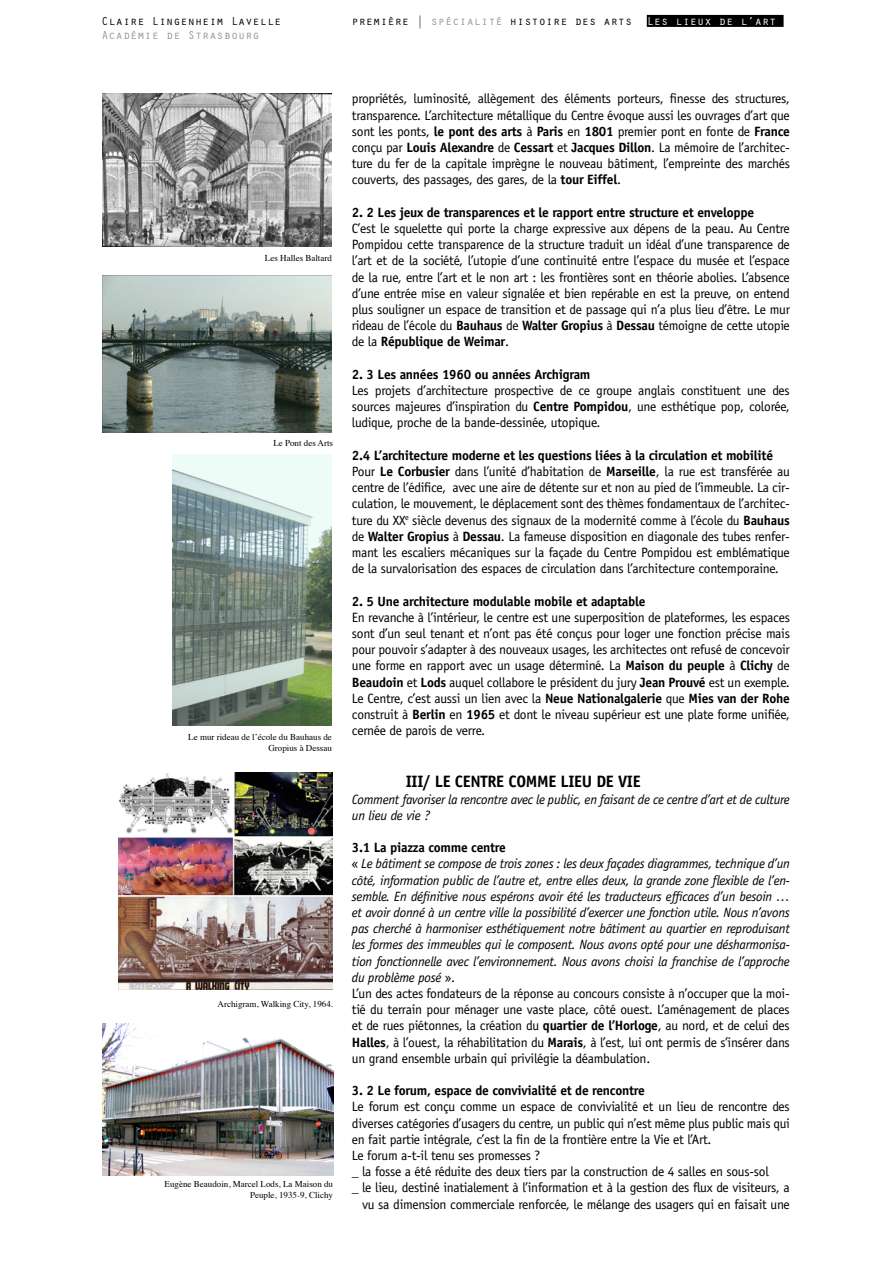
<style>
.page{position:relative;width:893px;height:1263px;background:#fff}
.page>*{position:absolute;margin:0;border:0;box-sizing:border-box;transform-origin:0 0}
.t1{font:700 16.5px "Officina Sans Std";letter-spacing:-.02em;color:#000}
.t2{font:13.5px/16.2px "Officina Sans Std";letter-spacing:-.02em;color:#000;text-align:justify}
.t3{font:italic 13.5px/16.2px "Officina Sans Std";letter-spacing:-.02em;color:#000}
.t4{font:700 13.5px "Officina Sans Std";letter-spacing:-.02em;color:#000}
.t5{font:12px "Orator Std";color:#000}
.t6{font:12px "Orator Std";color:#939598}
.t7{font:9px/10.8px "Times";color:#000;text-align:right}
.s1{color:#939598}
.s2{color:#fff}
.s3{font-weight:700}
.s4{font-weight:700;font-style:normal}
.s5{font-style:normal}
</style>
<div class="page">
<div style="left:647px;top:15px;width:137px;height:12px;background:#000"></div>
<img style="left:102px;top:276px;width:230px;height:156px">
<img style="left:173px;top:454px;width:159px;height:271px">
<img style="left:102px;top:94px;width:230px;height:153px">
<img style="left:119px;top:773px;width:214px;height:216px">
<img style="left:102px;top:1023px;width:231px;height:152px">
<p class="t5" style="left:101px;top:12px;width:182px">Claire Lingenheim Lavelle</p>
<p class="t5" style="left:352px;top:12px;width:426px">premiÈre | <span class="s1">spécialité</span> histoire des arts <span class="s2">Les lieux de l’art</span></p>
<p class="t6" style="left:101px;top:27px;width:160px">Académie de Strasbourg</p>
<p class="t7" style="left:265px;top:251px;width:68px">Les Halles Baltard</p>
<p class="t7" style="left:273px;top:437px;width:61px">Le Pont des Arts</p>
<p class="t7" style="left:188px;top:731px;width:145px">Le mur rideau de l’école du Bauhaus de<br>Gropius à Dessau</p>
<p class="t7" style="left:218px;top:997px;width:117px">Archigram, Walking City, 1964.</p>
<p class="t7" style="left:165px;top:1178px;width:170px">Eugène Beaudoin, Marcel Lods, La Maison du<br>Peuple, 1935-9, Clichy</p>
<p class="t2" style="left:352px;top:91px;width:440px">propriétés, luminosité, allègement des éléments porteurs, finesse des structures, transparence. L’architecture métallique du Centre évoque aussi les ouvrages d’art que sont les ponts, <span class="s3">le pont des arts</span> à <span class="s3">Paris</span> en <span class="s3">1801</span> premier pont en fonte de <span class="s3">France </span>conçu par <span class="s3">Louis Alexandre</span> de <span class="s3">Cessart</span> et <span class="s3">Jacques Dillon</span>. La mémoire de l’architec&shy;ture du fer de la capitale imprègne le nouveau bâtiment, l’empreinte des marchés couverts, des passages, des gares, de la <span class="s3">tour Eiffel</span>.</p>
<p class="t4" style="left:352px;top:204px;width:404px">2. 2 Les jeux de transparences et le rapport entre structure et enveloppe</p>
<p class="t2" style="left:352px;top:220px;width:440px">C’est le squelette qui porte la charge expressive aux dépens de la peau. Au Centre Pompidou cette transparence de la structure traduit un idéal d’une transparence de l’art et de la société, l’utopie d’une continuité entre l’espace du musée et l’espace de la rue, entre l’art et le non art : les frontières sont en théorie abolies. L’absence d’une entrée mise en valeur signalée et bien repérable en est la preuve, on entend plus souligner un espace de transition et de passage qui n’a plus lieu d’être. Le mur rideau de l’école du <span class="s3">Bauhaus</span> de <span class="s3">Walter Gropius</span> à <span class="s3">Dessau</span> témoigne de cette utopie de la <span class="s3">République de Weimar</span>.</p>
<p class="t4" style="left:352px;top:366px;width:240px">2. 3 Les années 1960 ou années Archigram</p>
<p class="t2" style="left:352px;top:382px;width:439px">Les projets d’architecture prospective de ce groupe anglais constituent une des sources majeures d’inspiration du <span class="s3">Centre Pompidou</span>, une esthétique pop, colorée, ludique, proche de la bande-dessinée, utopique.</p>
<p class="t2" style="left:352px;top:447px;width:440px;text-align:left"><span class="s3">2.4 L’architecture moderne et les questions liées à la circulation et mobilité </span>Pour <span class="s3">Le Corbusier</span> dans l’unité d’habitation de <span class="s3">Marseille</span>, la rue est transférée au centre de l’édifice, avec une aire de détente sur et non au pied de l’immeuble. La cir&shy;culation, le mouvement, le déplacement sont des thèmes fondamentaux de l’architec&shy;ture du XX<sup>e</sup> siècle devenus des signaux de la modernité comme à l’école du <span class="s3">Bauhaus </span>de <span class="s3">Walter Gropius</span> à <span class="s3">Dessau</span>. La fameuse disposition en diagonale des tubes renfer&shy;mant les escaliers mécaniques sur la façade du Centre Pompidou est emblématique de la survalorisation des espaces de circulation dans l’architecture contemporaine.</p>
<p class="t4" style="left:352px;top:593px;width:295px">2. 5 Une architecture modulable mobile et adaptable</p>
<p class="t2" style="left:352px;top:609px;width:440px">En revanche à l’intérieur, le centre est une superposition de plateformes, les espaces sont d’un seul tenant et n’ont pas été conçus pour loger une fonction précise mais pour pouvoir s’adapter à des nouveaux usages, les architectes ont refusé de concevoir une forme en rapport avec un usage déterminé. La <span class="s3">Maison du peuple</span> à <span class="s3">Clichy</span> de <span class="s3">Beaudoin</span> et <span class="s3">Lods</span> auquel collabore le président du jury <span class="s3">Jean Prouvé</span> est un exemple.<br>Le Centre, c’est aussi un lien avec la <span class="s3">Neue Nationalgalerie</span> que <span class="s3">Mies van der Rohe </span>construit à <span class="s3">Berlin</span> en <span class="s3">1965</span> et dont le niveau supérieur est une plate forme unifiée, cernée de parois de verre.</p>
<p class="t1" style="left:406px;top:771px;width:236px">III/ LE CENTRE COMME LIEU DE VIE</p>
<p class="t3" style="left:352px;top:791px;width:440px">Comment favoriser la rencontre avec le public, en faisant de ce centre d’art et de culture un lieu de vie ?</p>
<p class="t3" style="left:352px;top:840px;width:440px"><span class="s4">3.1 La piazza comme centre<br></span><span class="s5">«</span> Le bâtiment se compose de trois zones : les deux façades diagrammes, technique d’un côté, information public de l’autre et, entre elles deux, la grande zone flexible de l’en&shy;semble. En définitive nous espérons avoir été les traducteurs efficaces d’un besoin … et avoir donné à un centre ville la possibilité d’exercer une fonction utile. Nous n’avons pas cherché à harmoniser esthétiquement notre bâtiment au quartier en reproduisant les formes des immeubles qui le composent. Nous avons opté pour une désharmonisa&shy;tion fonctionnelle avec l’environnement. Nous avons choisi la franchise de l’approche du problème posé <span class="s5">».<br>L’un des actes fondateurs de la réponse au concours consiste à n’occuper que la moi&shy;tié du terrain pour ménager une vaste place, côté ouest. L’aménagement de places et de rues piétonnes, la création du</span> <span class="s4">quartier de l’Horloge</span><span class="s5">, au nord, et de celui des </span><span class="s4">Halles</span><span class="s5">, à l’ouest, la réhabilitation du</span> <span class="s4">Marais</span><span class="s5">, à l’est, lui ont permis de s’insérer dans un grand ensemble urbain qui privilégie la déambulation.</span></p>
<p class="t4" style="left:352px;top:1082px;width:294px">3. 2 Le forum, espace de convivialité et de rencontre</p>
<p class="t2" style="left:352px;top:1099px;width:439px">Le forum est conçu comme un espace de convivialité et un lieu de rencontre des</p>
<p class="t2" style="left:352px;top:1115px;width:440px">diverses catégories d’usagers du centre, un public qui n’est même plus public mais qui</p>
<p class="t2" style="left:352px;top:1131px;width:361px">en fait partie intégrale, c’est la fin de la frontière entre la Vie et l’Art.</p>
<p class="t2" style="left:352px;top:1147px;width:190px">Le forum a-t-il tenu ses promesses ?</p>
<p class="t2" style="left:352px;top:1163px;width:418px">_ la fosse a été réduite des deux tiers par la construction de 4 salles en sous-sol</p>
<p class="t2" style="left:352px;top:1180px;width:439px">_ le lieu, destiné inatialement à l’information et à la gestion des flux de visiteurs, a</p>
<p class="t2" style="left:362px;top:1196px;width:429px">vu sa dimension commerciale renforcée, le mélange des usagers qui en faisait une</p>
</div>
